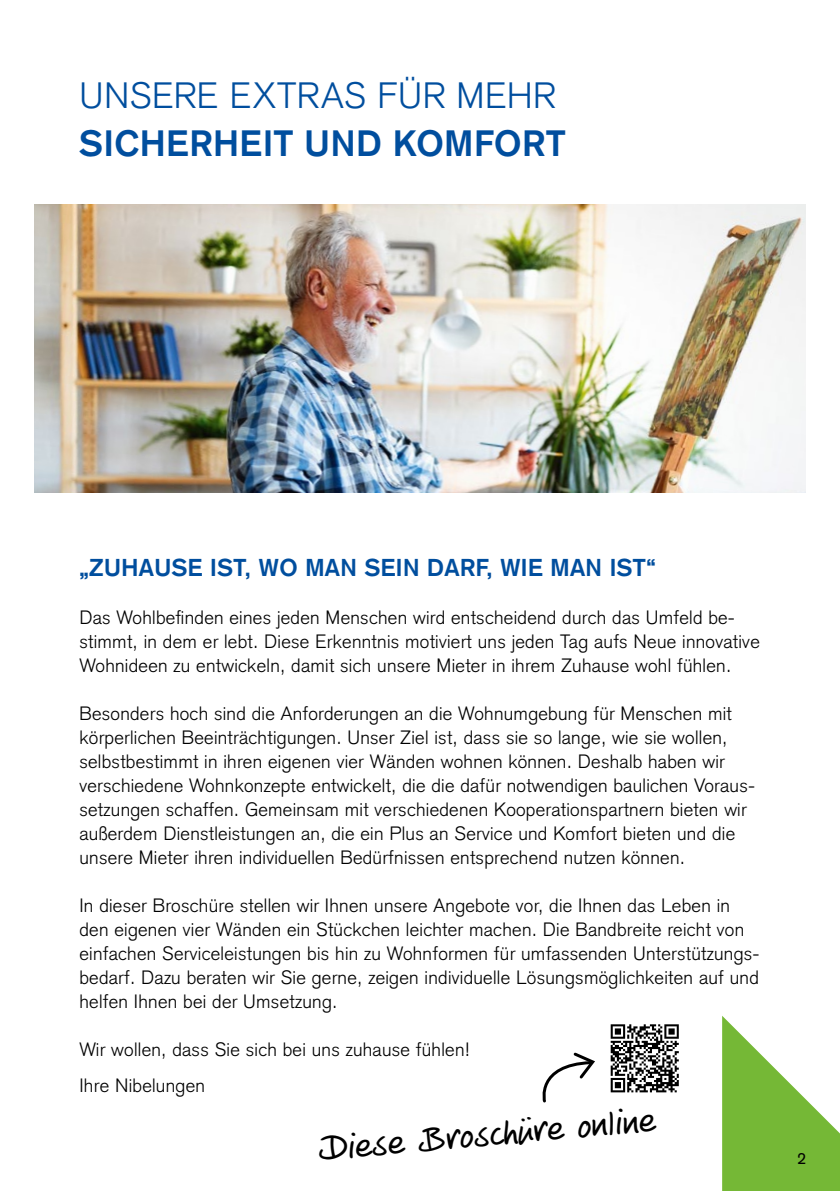
<style>
.page{position:relative;width:840px;height:1191px;background:#fff}
.page>*{position:absolute;margin:0;border:0;box-sizing:border-box;transform-origin:0 0}
.t1{font:700 36px "Akzidenz Grotesk";letter-spacing:.025em;color:#004e9e}
.t2{font:36px "Veneto Handwriting";color:#000}
.t3{font:300 36px "Akzidenz Grotesk";letter-spacing:.025em;color:#004e9e}
.t4{font:700 24px "Akzidenz Grotesk";letter-spacing:.02em;color:#004e9e}
.t5{font:300 19px/24px "Akzidenz Grotesk";letter-spacing:.015em;color:#000}
.t6{font:16px "Akzidenz Grotesk";color:#000}
</style>
<div class="page">
<svg style="left:722px;top:1016px;width:117px;height:175px"></svg>
<svg style="left:542px;top:1052px;width:53px;height:51px"></svg>
<img style="left:34px;top:204px;width:771px;height:288px">
<svg style="left:610px;top:1024px;width:68px;height:68px"></svg>
<h1 class="t3" style="left:79px;top:74px;width:477px">UNSERE EXTRAS FÜR MEHR</h1>
<h1 class="t1" style="left:79px;top:122px;width:487px">SICHERHEIT UND KOMFORT</h1>
<p class="t4" style="left:79px;top:553px;width:577px">„ZUHAUSE IST, WO MAN SEIN DARF, WIE MAN IST“</p>
<p class="t5" style="left:79px;top:606px;width:681px">Das Wohlbefinden eines jeden Menschen wird entscheidend durch das Umfeld be&shy;stimmt, in dem er lebt. Diese Erkenntnis motiviert uns jeden Tag aufs Neue innovative<br>Wohnideen zu entwickeln, damit sich unsere Mieter in ihrem Zuhause wohl fühlen.</p>
<p class="t5" style="left:79px;top:702px;width:676px">Besonders hoch sind die Anforderungen an die Wohnumgebung für Menschen mit körperlichen Beeinträchtigungen. Unser Ziel ist, dass sie so lange, wie sie wollen, selbstbestimmt in ihren eigenen vier Wänden wohnen können. Deshalb haben wir verschiedene Wohnkonzepte entwickelt, die die dafür notwendigen baulichen Voraus&shy;setzungen schaffen. Gemeinsam mit verschiedenen Kooperationspartnern bieten wir außerdem Dienstleistungen an, die ein Plus an Service und Komfort bieten und die unsere Mieter ihren individuellen Bedürfnissen entsprechend nutzen können.</p>
<p class="t5" style="left:79px;top:893px;width:681px">In dieser Broschüre stellen wir Ihnen unsere Angebote vor, die Ihnen das Leben in den eigenen vier Wänden ein Stückchen leichter machen. Die Bandbreite reicht von einfachen Serviceleistungen bis hin zu Wohnformen für umfassenden Unterstützungs&shy;bedarf. Dazu beraten wir Sie gerne, zeigen individuelle Lösungsmöglichkeiten auf und helfen Ihnen bei der Umsetzung.</p>
<p class="t5" style="left:79px;top:1031px;width:392px;line-height:36px">Wir wollen, dass Sie sich bei uns zuhause fühlen!<br>Ihre Nibelungen</p>
<h1 class="t2" style="left:316px;top:1129px;width:338px;rotate:-5deg">Diese Broschüre online</h1>
<p class="t6" style="left:796px;top:1149px;width:10px">2</p>
</div>
